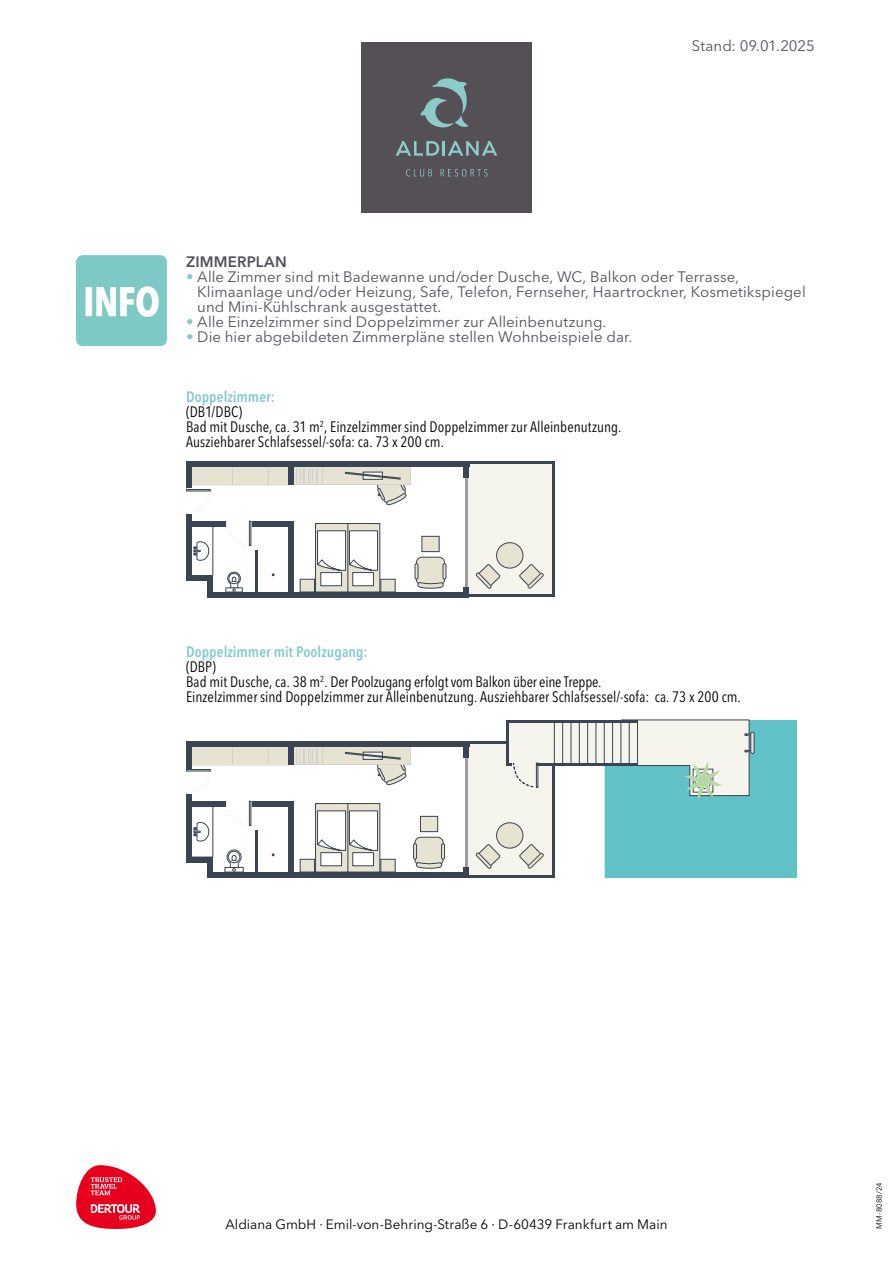
<style>
.page{position:relative;width:893px;height:1263px;background:#fff}
.page>*{position:absolute;margin:0;border:0;box-sizing:border-box;transform-origin:0 0}
.t1{font:15px/15px "Avenir Next LT Pro";letter-spacing:.005em;color:#54505a}
.t2{font:condensed 15px/15px "Avenir Next LT Pro";color:#000}
.t3{font:600 condensed 15px "Avenir Next LT Pro";letter-spacing:.005em;color:#85cbcb}
.t4{font:600 15px "Avenir Next LT Pro";letter-spacing:.01em;color:#54505a}
.t5{font:13.5px "Avenir Next LT Pro";color:#000}
.t6{font:7.5px "Avenir Next LT Pro";letter-spacing:.03em;color:#000}
.s1{color:#85cbcb}
</style>
<div class="page">
<div style="left:361px;top:43px;width:170px;height:170px;background:#554f56"></div>
<svg style="left:406px;top:169px;width:26px;height:8px"></svg>
<svg style="left:441px;top:169px;width:47px;height:8px"></svg>
<svg style="left:420px;top:78px;width:49px;height:50px"></svg>
<svg style="left:396px;top:141px;width:43px;height:15px"></svg>
<hr style="left:442px;top:141px;width:3px;height:15px;background:#8dcbc8">
<svg style="left:448px;top:141px;width:49px;height:15px"></svg>
<svg style="left:76px;top:1165px;width:80px;height:64px"></svg>
<div style="left:77px;top:255px;width:89px;height:91px;background:#7dc9c5;border-radius:7px"></div>
<svg style="left:85px;top:286px;width:74px;height:31px"></svg>
<div style="left:466px;top:464px;width:88px;height:131px;background:#f5f5ee"></div>
<svg style="left:191px;top:526px;width:22px;height:50px"></svg>
<div style="left:300px;top:579px;width:15px;height:13px;background:#e6e3d3;border:1px solid #3a4452"></div>
<div style="left:381px;top:579px;width:14px;height:13px;background:#e6e3d3;border:1px solid #3a4452"></div>
<svg style="left:348px;top:523px;width:32px;height:69px"></svg>
<div style="left:353px;top:572px;width:20px;height:14px;background:#fff;border:1px solid #3a4452"></div>
<svg style="left:315px;top:523px;width:33px;height:69px"></svg>
<div style="left:321px;top:573px;width:21px;height:13px;background:#fff"></div>
<div style="left:321px;top:572px;width:21px;height:14px;border:1px solid #3a4452"></div>
<svg style="left:317px;top:531px;width:61px;height:39px"></svg>
<svg style="left:294px;top:467px;width:117px;height:38px"></svg>
<div style="left:497px;top:543px;width:26px;height:25px;background:#e6e3d3;border-radius:50%"></div>
<div style="left:496px;top:543px;width:27px;height:25px;border:1px solid #3a4452;border-radius:50%"></div>
<svg style="left:476px;top:564px;width:24px;height:24px"></svg>
<svg style="left:519px;top:564px;width:25px;height:24px"></svg>
<div style="left:226px;top:588px;width:16px;height:4px;border:1px solid #3a4452"></div>
<svg style="left:228px;top:572px;width:12px;height:19px"></svg>
<div style="left:422px;top:536px;width:17px;height:16px;background:#e6e3d3"></div>
<div style="left:422px;top:536px;width:17px;height:16px;border:1px solid #3a4452"></div>
<div style="left:416px;top:557px;width:29px;height:28px;background:#e6e3d3;border-radius:6px"></div>
<div style="left:416px;top:557px;width:29px;height:28px;border:1px solid #3a4452;border-radius:6px"></div>
<div style="left:415px;top:564px;width:3px;height:15px;border:1px solid #3a4452"></div>
<div style="left:443px;top:564px;width:3px;height:15px;border:1px solid #3a4452"></div>
<svg style="left:418px;top:583px;width:25px;height:5px"></svg>
<hr style="left:465px;top:474px;width:3px;height:114px;background:#9c9b9d">
<hr style="left:552px;top:461px;width:2px;height:136px;background:#3a4452">
<hr style="left:255px;top:551px;width:3px;height:46px;background:#3a4452">
<hr style="left:469px;top:595px;width:85px;height:2px;background:#3a4452">
<hr style="left:469px;top:461px;width:85px;height:3px;background:#3a4452">
<div style="left:288px;top:461px;width:6px;height:24px;background:#3a4452"></div>
<div style="left:464px;top:461px;width:5px;height:17px;background:#3a4452"></div>
<div style="left:288px;top:521px;width:6px;height:72px;background:#3a4452"></div>
<div style="left:464px;top:587px;width:5px;height:10px;background:#3a4452"></div>
<div style="left:186px;top:515px;width:5px;height:66px;background:#3a4452"></div>
<div style="left:208px;top:592px;width:261px;height:5px;background:#3a4452"></div>
<div style="left:186px;top:461px;width:283px;height:6px;background:#3a4452"></div>
<div style="left:186px;top:521px;width:40px;height:5px;background:#3a4452"></div>
<div style="left:252px;top:521px;width:42px;height:5px;background:#3a4452"></div>
<div style="left:186px;top:576px;width:27px;height:5px;background:#3a4452"></div>
<div style="left:208px;top:577px;width:5px;height:20px;background:#3a4452"></div>
<svg style="left:226px;top:521px;width:26px;height:24px"></svg>
<svg style="left:186px;top:467px;width:102px;height:48px"></svg>
<div style="left:186px;top:489px;width:24px;height:2px;background:#e6e3d3;border:1px solid #3a4452"></div>
<div style="left:605px;top:720px;width:192px;height:157px;background:#60c2c7"></div>
<div style="left:751px;top:732px;width:3px;height:21px;border:1px solid #3a4452;border-radius:2px"></div>
<svg style="left:638px;top:720px;width:114px;height:80px"></svg>
<svg style="left:191px;top:806px;width:22px;height:51px"></svg>
<div style="left:300px;top:859px;width:15px;height:13px;background:#e6e3d3;border:1px solid #3a4452"></div>
<div style="left:381px;top:859px;width:14px;height:13px;background:#e6e3d3;border:1px solid #3a4452"></div>
<svg style="left:348px;top:803px;width:32px;height:69px"></svg>
<div style="left:353px;top:853px;width:20px;height:13px;background:#fff"></div>
<div style="left:353px;top:852px;width:21px;height:14px;border:1px solid #3a4452"></div>
<svg style="left:315px;top:803px;width:33px;height:69px"></svg>
<div style="left:321px;top:853px;width:21px;height:13px;background:#fff"></div>
<div style="left:321px;top:852px;width:21px;height:14px;border:1px solid #3a4452"></div>
<svg style="left:317px;top:811px;width:61px;height:39px"></svg>
<svg style="left:294px;top:747px;width:117px;height:38px"></svg>
<div style="left:225px;top:867px;width:18px;height:5px;border:1px solid #3a4452"></div>
<svg style="left:227px;top:850px;width:14px;height:21px"></svg>
<div style="left:420px;top:816px;width:18px;height:16px;background:#e6e3d3"></div>
<div style="left:420px;top:816px;width:18px;height:16px;border:1px solid #3a4452"></div>
<div style="left:415px;top:837px;width:28px;height:28px;background:#e6e3d3;border-radius:6px"></div>
<div style="left:415px;top:837px;width:28px;height:28px;border:1px solid #3a4452;border-radius:6px"></div>
<div style="left:414px;top:844px;width:3px;height:15px;border:1px solid #3a4452"></div>
<div style="left:441px;top:844px;width:4px;height:15px;border:1px solid #3a4452"></div>
<svg style="left:416px;top:863px;width:26px;height:5px"></svg>
<hr style="left:465px;top:754px;width:3px;height:114px;background:#9c9b9d">
<hr style="left:255px;top:831px;width:3px;height:46px;background:#3a4452">
<hr style="left:469px;top:875px;width:85px;height:2px;background:#3a4452">
<div style="left:288px;top:741px;width:6px;height:24px;background:#3a4452"></div>
<div style="left:464px;top:741px;width:5px;height:17px;background:#3a4452"></div>
<div style="left:288px;top:801px;width:6px;height:72px;background:#3a4452"></div>
<div style="left:464px;top:867px;width:5px;height:10px;background:#3a4452"></div>
<div style="left:186px;top:795px;width:5px;height:66px;background:#3a4452"></div>
<div style="left:208px;top:872px;width:261px;height:5px;background:#3a4452"></div>
<div style="left:186px;top:741px;width:283px;height:6px;background:#3a4452"></div>
<div style="left:186px;top:801px;width:40px;height:5px;background:#3a4452"></div>
<div style="left:252px;top:801px;width:42px;height:5px;background:#3a4452"></div>
<div style="left:186px;top:857px;width:27px;height:5px;background:#3a4452"></div>
<div style="left:208px;top:857px;width:5px;height:20px;background:#3a4452"></div>
<svg style="left:226px;top:801px;width:26px;height:24px"></svg>
<svg style="left:186px;top:747px;width:102px;height:48px"></svg>
<div style="left:186px;top:769px;width:24px;height:2px;background:#e6e3d3;border:1px solid #3a4452"></div>
<svg style="left:468px;top:722px;width:86px;height:153px;background:#e7e8e2"></svg>
<div style="left:536px;top:763px;width:2px;height:24px;border:1px solid #3a4452"></div>
<div style="left:551px;top:722px;width:120px;height:42px;background:#f5f5ee"></div>
<hr style="left:562px;top:722px;width:1px;height:41px;background:#3a4452">
<hr style="left:637px;top:722px;width:1px;height:41px;background:#3a4452">
<hr style="left:629px;top:722px;width:1px;height:41px;background:#3a4452">
<hr style="left:621px;top:722px;width:1px;height:41px;background:#3a4452">
<hr style="left:596px;top:722px;width:1px;height:41px;background:#3a4452">
<hr style="left:604px;top:722px;width:1px;height:41px;background:#3a4452">
<hr style="left:612px;top:722px;width:1px;height:41px;background:#3a4452">
<hr style="left:554px;top:722px;width:1px;height:41px;background:#3a4452">
<hr style="left:579px;top:722px;width:1px;height:41px;background:#3a4452">
<hr style="left:571px;top:722px;width:1px;height:41px;background:#3a4452">
<hr style="left:587px;top:722px;width:1px;height:41px;background:#3a4452">
<hr style="left:536px;top:763px;width:102px;height:3px;background:#3a4452">
<hr style="left:506px;top:720px;width:132px;height:2px;background:#3a4452">
<p class="t1" style="left:692px;top:38px;width:124px">Stand: 09.01.2025</p>
<p class="t4" style="left:186px;top:252px;width:102px">ZIMMERPLAN</p>
<p class="t1" style="left:197px;top:269px;width:610px;text-indent:-11px"><span class="s1">•</span> Alle Zimmer sind mit Badewanne und/oder Dusche, WC, Balkon oder Terrasse,<br>Klimaanlage und/oder Heizung, Safe, Telefon, Fernseher, Haartrockner, Kosmetikspiegel und Mini-Kühlschrank ausgestattet.</p>
<p class="t1" style="left:186px;top:314px;width:422px"><span class="s1">•</span> Alle Einzelzimmer sind Doppelzimmer zur Alleinbenutzung.</p>
<p class="t1" style="left:186px;top:329px;width:448px"><span class="s1">•</span> Die hier abgebildeten Zimmerpläne stellen Wohnbeispiele dar.</p>
<p class="t3" style="left:186px;top:387px;width:91px">Doppelzimmer:</p>
<p class="t2" style="left:186px;top:404px;width:437px">(DB1/DBC)<br>Bad mit Dusche, ca. 31 m<sup>2</sup>, Einzelzimmer sind Doppelzimmer zur Alleinbenutzung.<br>Ausziehbarer Schlafsessel/-sofa: ca. 73 x 200 cm.</p>
<p class="t3" style="left:186px;top:642px;width:183px">Doppelzimmer mit Poolzugang:</p>
<p class="t2" style="left:186px;top:659px;width:556px">(DBP)<br>Bad mit Dusche, ca. 38 m<sup>2</sup>. Der Poolzugang erfolgt vom Balkon über eine Treppe.<br>Einzelzimmer sind Doppelzimmer zur Alleinbenutzung. Ausziehbarer Schlafsessel/-sofa: ca. 73 x 200 cm.</p>
<p class="t5" style="left:225px;top:1216px;width:444px">Aldiana GmbH · Emil-von-Behring-Straße 6 · D-60439 Frankfurt am Main</p>
<p class="t6" style="left:875px;top:1229px;width:48px;rotate:-90deg">MM-8088/24</p>
</div>
